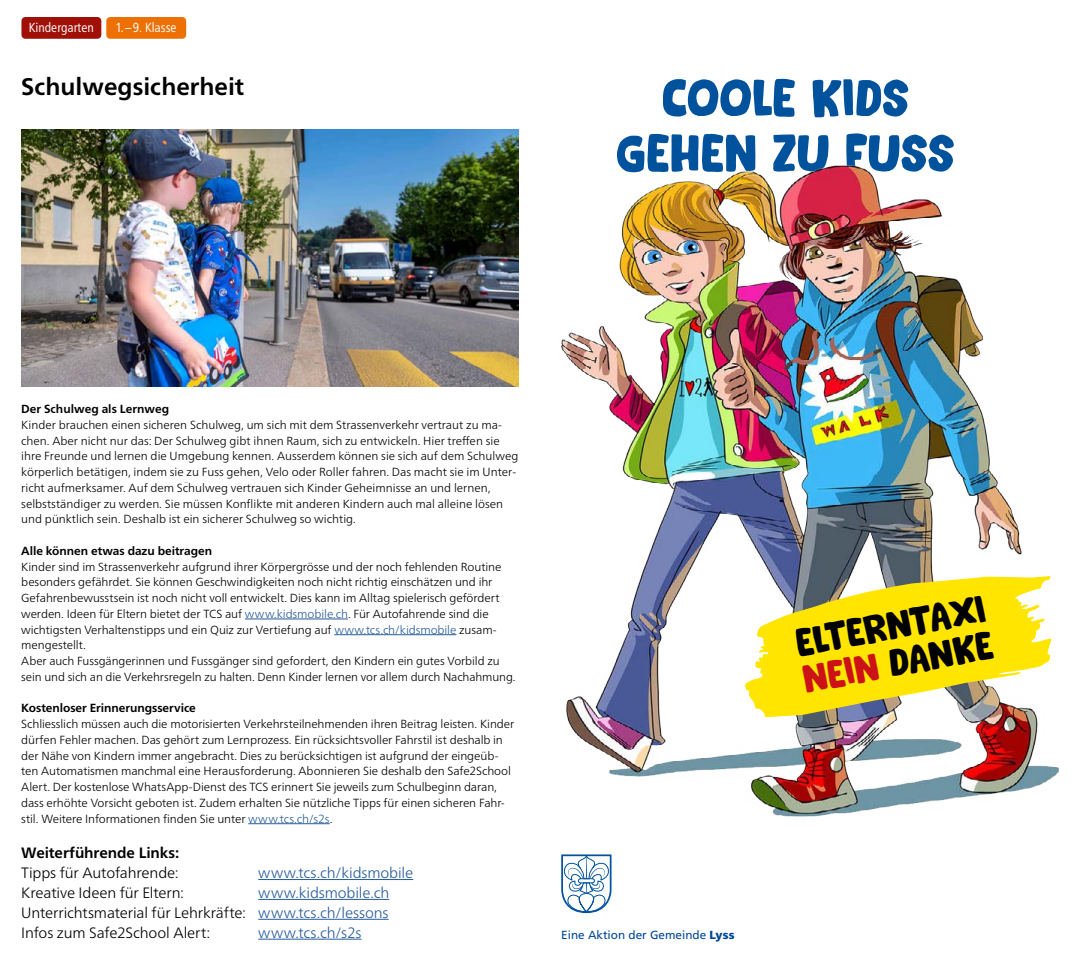
<style>
.page{position:relative;width:1080px;height:960px;background:#fff}
.page>*{position:absolute;margin:0;border:0;box-sizing:border-box;transform-origin:0 0}
.t1{font:54.07px/55.1px "Cookie Supply DEMO";color:#00529d;text-align:center}
.t2{font:39.97px/36.5px "Cookie Supply DEMO";color:#000}
.t3{font:700 24px "Frutiger Neue LT Pro";color:#000}
.t4{font:300 15px/19.9px "Frutiger Neue LT Pro";letter-spacing:-.01em;color:#000;text-align:justify}
.t5{font:300 15px "Frutiger Neue LT Pro";letter-spacing:-.01em;color:#275b9b}
.t6{font:700 15px "Frutiger Neue LT Pro";letter-spacing:-.005em;color:#000}
.t7{font:condensed 13.12px "Frutiger Neue LT Pro";color:#fff}
.t8{font:300 11.77px/15.8px "Frutiger Neue LT Pro";letter-spacing:-.005em;color:#000}
.t9{font:700 11.77px "Frutiger Neue LT Pro";color:#000}
.t10{font:11.77px "Frutiger LT Std";color:#004798}
.s1{color:#275b9b}
.s2{font-weight:900}
.s3{color:#cc1216}
</style>
<div class="page">
<img style="left:561px;top:165px;width:498px;height:652px">
<svg style="left:744px;top:576px;width:307px;height:141px;fill:#ffe500"></svg>
<svg style="left:561px;top:754px;width:18px;height:59px"></svg>
<svg style="left:561px;top:854px;width:51px;height:59px"></svg>
<div style="left:578px;top:878px;width:17px;height:5px;border:1px solid #00529d;border-radius:2px"></div>
<hr style="left:245px;top:619px;width:103px;height:1px;background:#275b9b">
<hr style="left:334px;top:634px;width:122px;height:1px;background:#275b9b">
<hr style="left:248px;top:823px;width:82px;height:1px;background:#275b9b">
<hr style="left:258px;top:879px;width:155px;height:1px;background:#275b9b">
<hr style="left:258px;top:899px;width:131px;height:1px;background:#275b9b">
<hr style="left:258px;top:919px;width:131px;height:1px;background:#275b9b">
<hr style="left:258px;top:939px;width:104px;height:1px;background:#275b9b">
<div style="left:106px;top:17px;width:80px;height:22px;background:#ed7004;border-radius:4px"></div>
<div style="left:21px;top:17px;width:80px;height:22px;background:#a01007;border-radius:4px"></div>
<img style="left:21px;top:129px;width:498px;height:258px">
<p class="t7" style="left:29px;top:20px;width:66px">Kindergarten</p>
<p class="t7" style="left:116px;top:20px;width:62px">1.– 9. Klasse</p>
<h3 class="t3" style="left:21px;top:72px;width:224px">Schulwegsicherheit</h3>
<h1 class="t1" style="left:616px;top:70px;width:341px">COOLE KIDS<br>GEHEN ZU FUSS</h1>
<p class="t9" style="left:21px;top:402px;width:149px">Der Schulweg als Lernweg</p>
<p class="t8" style="left:21px;top:417px;width:499px">Kinder brauchen einen sicheren Schulweg, um sich mit dem Strassenverkehr vertraut zu ma&shy;chen. Aber nicht nur das: Der Schulweg gibt ihnen Raum, sich zu entwickeln. Hier treffen sie ihre Freunde und lernen die Umgebung kennen. Ausserdem können sie sich auf dem Schulweg körperlich betätigen, indem sie zu Fuss gehen, Velo oder Roller fahren. Das macht sie im Unter&shy;richt aufmerksamer. Auf dem Schulweg vertrauen sich Kinder Geheimnisse an und lernen, selbstständiger zu werden. Sie müssen Konflikte mit anderen Kindern auch mal alleine lösen und pünktlich sein. Deshalb ist ein sicherer Schulweg so wichtig.</p>
<p class="t9" style="left:21px;top:544px;width:192px">Alle können etwas dazu beitragen</p>
<p class="t8" style="left:21px;top:558px;width:496px">Kinder sind im Strassenverkehr aufgrund ihrer Körpergrösse und der noch fehlenden Routine besonders gefährdet. Sie können Geschwindigkeiten noch nicht richtig einschätzen und ihr Gefahrenbewusstsein ist noch nicht voll entwickelt. Dies kann im Alltag spielerisch gefördert werden. Ideen für Eltern bietet der TCS auf <span class="s1">www.kidsmobile.ch</span>. Für Autofahrende sind die wichtigsten Verhaltenstipps und ein Quiz zur Vertiefung auf <span class="s1">www.tcs.ch/kidsmobile</span> zusam&shy;mengestellt.<br>Aber auch Fussgängerinnen und Fussgänger sind gefordert, den Kindern ein gutes Vorbild zu sein und sich an die Verkehrsregeln zu halten. Denn Kinder lernen vor allem durch Nachahmung.</p>
<p class="t9" style="left:21px;top:701px;width:176px">Kostenloser Erinnerungsservice</p>
<p class="t8" style="left:21px;top:716px;width:495px">Schliesslich müssen auch die motorisierten Verkehrsteilnehmenden ihren Beitrag leisten. Kinder dürfen Fehler machen. Das gehört zum Lernprozess. Ein rücksichtsvoller Fahrstil ist deshalb in der Nähe von Kindern immer angebracht. Dies zu berücksichtigen ist aufgrund der eingeüb&shy;ten Automatismen manchmal eine Herausforderung. Abonnieren Sie deshalb den Safe2School Alert. Der kostenlose WhatsApp-Dienst des TCS erinnert Sie jeweils zum Schulbeginn daran, dass erhöhte Vorsicht geboten ist. Zudem erhalten Sie nützliche Tipps für einen sicheren Fahr&shy;stil. Weitere Informationen finden Sie unter <span class="s1">www.tcs.ch/s2s</span>.</p>
<p class="t6" style="left:21px;top:844px;width:160px">Weiterführende Links:</p>
<p class="t4" style="left:21px;top:863px;width:159px">Tipps für Autofahrende:</p>
<p class="t5" style="left:258px;top:864px;width:157px">www.tcs.ch/kidsmobile</p>
<p class="t4" style="left:21px;top:883px;width:164px">Kreative Ideen für Eltern:</p>
<p class="t4" style="left:21px;top:883px;width:369px;text-indent:237px"><span class="s1">www.kidsmobile.ch </span>Unterrichtsmaterial für Lehrkräfte: <span class="s1">www.tcs.ch/lessons </span>Infos zum Safe2School Alert:</p>
<p class="t5" style="left:258px;top:923px;width:105px">www.tcs.ch/s2s</p>
<p class="t10" style="left:561px;top:928px;width:175px">Eine Aktion der Gemeinde <span class="s2">Lyss</span></p>
<h2 class="t2" style="left:793px;top:624px;width:195px;rotate:-10deg">ELTERNTAXI<br><span class="s3">NEIN</span> DANKE</h2>
</div>
